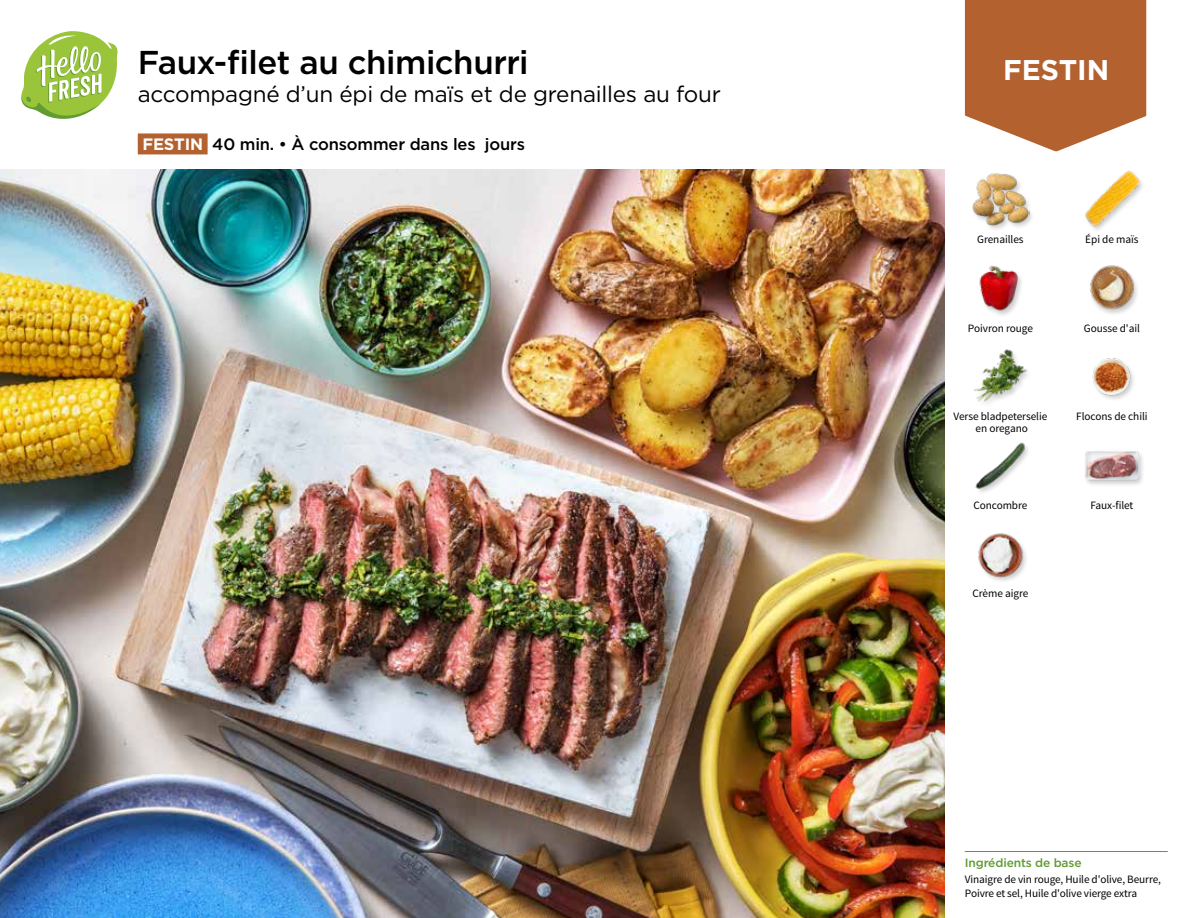
<style>
.page{position:relative;width:1188px;height:918px;background:#fff}
.page>*{position:absolute;margin:0;border:0;box-sizing:border-box;transform-origin:0 0}
.t1{font:500 33px "Gotham";letter-spacing:-.015em;color:#000}
.t2{font:700 28.5px "Gotham";color:#fff}
.t3{font:22.5px "Gotham";letter-spacing:-.01em;color:#000}
.t4{font:500 16.5px "Gotham";letter-spacing:-.01em;color:#000}
.t5{font:500 12px "Gotham";letter-spacing:-.01em;color:#619b31}
.t6{font:11.25px/14.4px "Source Sans Pro";letter-spacing:-.01em;color:#000}
.s1{font-weight:700;color:#fff}
</style>
<div class="page">
<hr style="left:965px;top:851px;width:203px;height:1px;background:#619b31">
<div style="left:138px;top:133px;width:70px;height:21px;background:#b2612f"></div>
<svg style="left:21px;top:31px;width:97px;height:88px"></svg>
<img style="left:0;top:170px;width:945px;height:748px">
<svg style="left:913px;top:0;width:234px;height:215px"></svg>
<div style="left:1083px;top:170px;width:62px;height:63px;background:#fff"></div>
<img style="left:1085px;top:170px;width:56px;height:57px">
<div style="left:971px;top:173px;width:63px;height:59px;background:#000;opacity:.2"></div>
<img style="left:972px;top:170px;width:57px;height:57px">
<img style="left:1090px;top:265px;width:47px;height:49px">
<img style="left:979px;top:265px;width:42px;height:50px">
<img style="left:1092px;top:358px;width:42px;height:41px">
<img style="left:973px;top:349px;width:55px;height:54px">
<div style="left:1083px;top:449px;width:62px;height:39px;background:#000;opacity:.2"></div>
<img style="left:1083px;top:449px;width:58px;height:39px">
<img style="left:975px;top:442px;width:53px;height:50px">
<img style="left:978px;top:533px;width:48px;height:48px">
<h1 class="t1" style="left:138px;top:41px;width:393px">Faux-filet au chimichurri</h1>
<h2 class="t2" style="left:1003px;top:51px;width:108px">FESTIN</h2>
<h3 class="t3" style="left:138px;top:80px;width:585px">accompagné d’un épi de maïs et de grenailles au four</h3>
<h3 class="t4" style="left:142px;top:133px;width:384px"><span class="s1">FESTIN</span> 40 min. • À consommer dans les jours</h3>
<p class="t6" style="left:977px;top:232px;width:48px">Grenailles</p>
<p class="t6" style="left:1085px;top:232px;width:55px">Épi de maïs</p>
<p class="t6" style="left:968px;top:321px;width:67px">Poivron rouge</p>
<p class="t6" style="left:1084px;top:321px;width:58px">Gousse d'ail</p>
<p class="t6" style="left:954px;top:409px;width:95px">Verse bladpeterselie</p>
<p class="t6" style="left:1076px;top:410px;width:73px">Flocons de chili</p>
<p class="t6" style="left:976px;top:421px;width:54px">en oregano</p>
<p class="t6" style="left:973px;top:498px;width:56px">Concombre</p>
<p class="t6" style="left:1090px;top:498px;width:45px">Faux-filet</p>
<p class="t6" style="left:972px;top:587px;width:57px">Crème aigre</p>
<p class="t5" style="left:965px;top:854px;width:118px">Ingrédients de base</p>
<p class="t6" style="left:965px;top:872px;width:197px">Vinaigre de vin rouge, Huile d'olive, Beurre,<br>Poivre et sel, Huile d'olive vierge extra</p>
</div>
